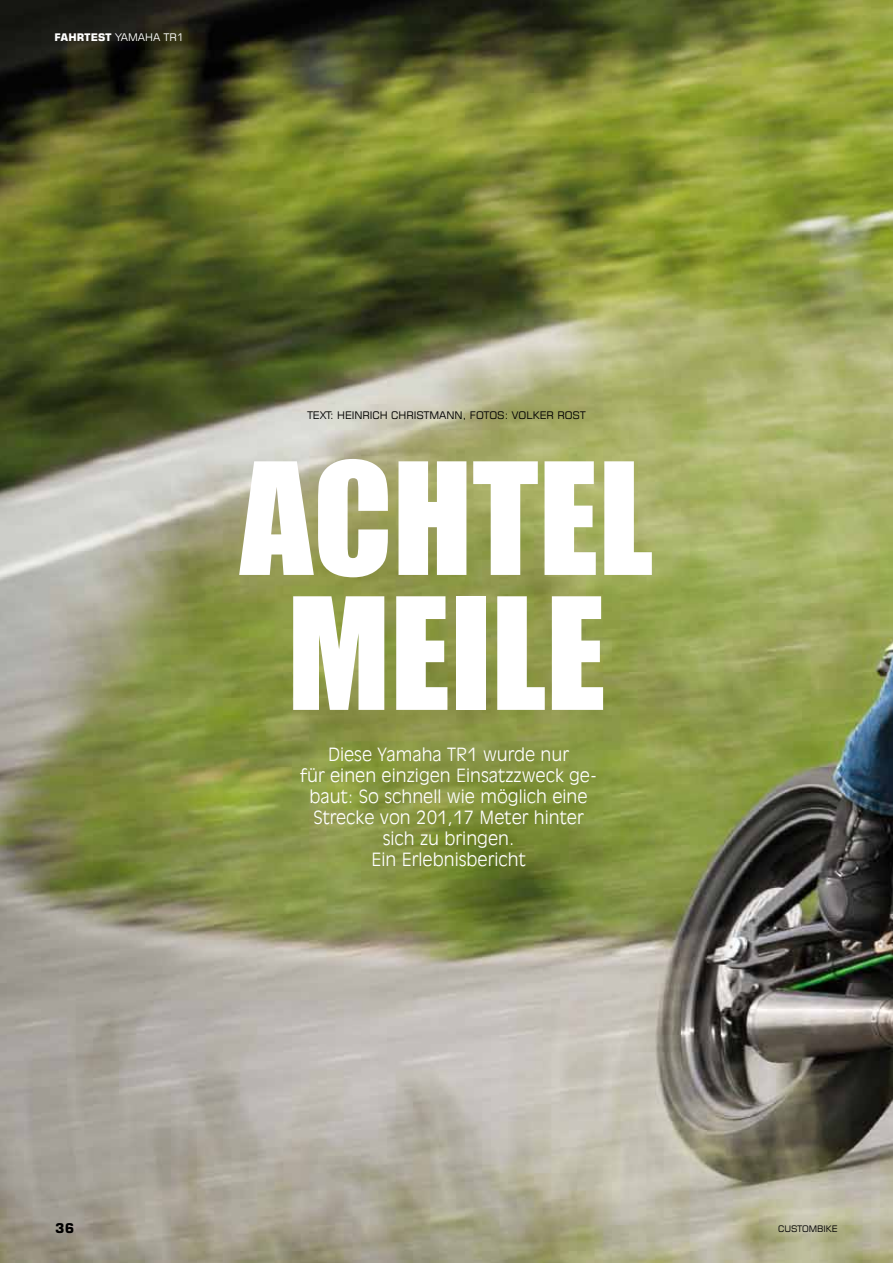
<style>
.page{position:relative;width:893px;height:1263px;background:#fff}
.page>*{position:absolute;margin:0;border:0;box-sizing:border-box;transform-origin:0 0}
.t1{font:143.7px/135px "Impact";color:#fff;text-align:center}
.t2{font:300 18px/21px "Incised 901 BT";color:#fff;text-align:center}
.t3{font:700 13.5px "Square 721 BT";color:#000}
.t4{font:10.5px "Square 721 BT";color:#000}
.t5{font:10.5px "Square 721 BT";color:#fff}
.t6{font:9px "Square 721 BT";color:#000}
.s1{font-weight:700}
</style>
<div class="page">
<img style="left:0;top:0;width:893px;height:1263px">
<p class="t5" style="left:54px;top:30px;width:131px"><span class="s1">FAHRTEST</span> YAMAHA TR1</p>
<p class="t4" style="left:307px;top:408px;width:280px">TEXT: HEINRICH CHRISTMANN, FOTOS: VOLKER ROST</p>
<h1 class="t1" style="left:240px;top:450px;width:415px">ACHTEL<br>MEILE</h1>
<p class="t2" style="left:300px;top:743px;width:298px">Diese Yamaha TR1 wurde nur<br>für einen einzigen Einsatzzweck ge&shy;baut: So schnell wie möglich eine<br>Strecke von 201,17 Meter hinter sich zu bringen.<br>Ein Erlebnisbericht</p>
<p class="t3" style="left:55px;top:1220px;width:20px">36</p>
<p class="t6" style="left:778px;top:1222px;width:51px">CUSTOM BIKE</p>
<p class="t6" style="left:809px;top:1222px;width:30px">M KE</p>
</div>
